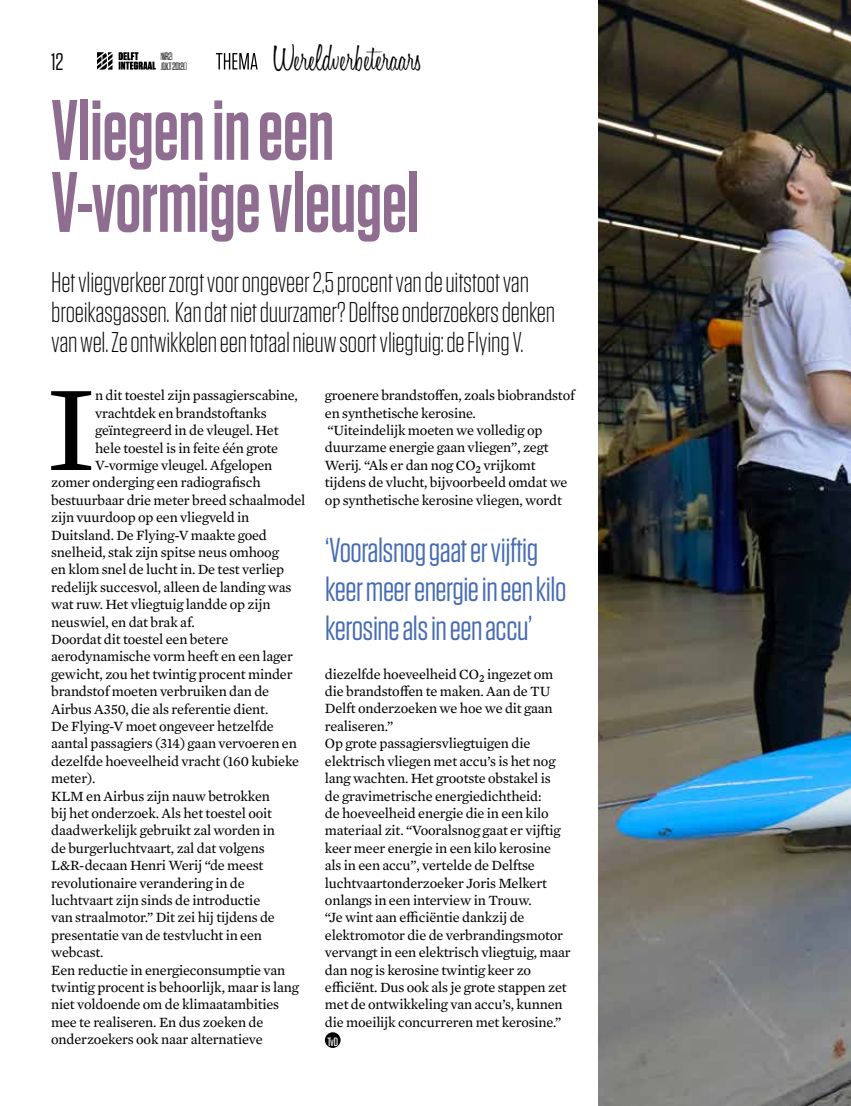
<style>
.page{position:relative;width:851px;height:1106px;background:#fff}
.page>*{position:absolute;margin:0;border:0;box-sizing:border-box;transform-origin:0 0}
.t1{font:123.6px "Mercury Text G2";color:#000}
.t2{font:600 85.5px/72px "Tungsten";color:#8f6d90;scale:.87 1}
.t3{font:300 37.8px "Honey Script";letter-spacing:-.01em;color:#000}
.t4{font:34.5px/39px "Tungsten";letter-spacing:-.015em;color:#476cb3}
.t5{font:300 28.5px/30px "Tungsten";letter-spacing:-.005em;color:#000}
.t6{font:24px "Tungsten";color:#000}
.t7{font:14.4px/17.4px "Mercury Text G2";letter-spacing:-.01em;color:#000}
.t8{font:500 12px "Tungsten";color:#fff}
.t9{font:300 10.5px/9.9px "Tungsten";letter-spacing:-.005em;color:#000;text-align:center}
</style>
<div class="page">
<svg style="left:119px;top:52px;width:37px;height:18px"></svg>
<svg style="left:97px;top:52px;width:15px;height:18px"></svg>
<svg style="left:216px;top:53px;width:41px;height:16px"></svg>
<img style="left:598px;top:0;width:252px;height:1106px">
<div style="left:325px;top:1032px;width:15px;height:15px;background:#000;border-radius:50%"></div>
<h3 class="t3" style="left:274px;top:35px;width:150px">Wereldverbeteraars</h3>
<p class="t9" style="left:162px;top:51px;width:27px;text-align:left">NR3<br>OKT 2020</p>
<h2 class="t2" style="left:51px;top:96px;width:424px">Vliegen in een<br>V-vormige vleugel</h2>
<h3 class="t5" style="left:51px;top:267px;width:505px">Het vliegverkeer zorgt voor ongeveer 2,5 procent van de uitstoot van broeikasgassen. Kan dat niet duurzamer? Delftse onderzoekers denken van wel. Ze ontwikkelen een totaal nieuw soort vliegtuig: de Flying V.</h3>
<h1 class="t1" style="left:46px;top:339px;width:52px">I</h1>
<p class="t7" style="left:95px;top:386px;width:204px">n dit toestel zijn passagierscabine,</p>
<h3 class="t6" style="left:51px;top:49px;width:14px">12</h3>
<p class="t9" style="left:160px;top:51px;width:25px">2<br>JULI 19</p>
<p class="t7" style="left:325px;top:386px;width:251px">groenere brandstoffen, zoals biobrandstof en synthetische kerosine.<br>“Uiteindelijk moeten we volledig op duurzame energie gaan vliegen”, zegt Werij. “Als er dan nog CO₂ vrijkomt tijdens de vlucht, bijvoorbeeld omdat we op synthetische kerosine vliegen, wordt</p>
<p class="t7" style="left:95px;top:403px;width:173px">vrachtdek en brandstoftanks</p>
<p class="t7" style="left:95px;top:421px;width:185px">geïntegreerd in de vleugel. Het</p>
<p class="t7" style="left:95px;top:438px;width:184px">hele toestel is in feite één grote</p>
<p class="t7" style="left:95px;top:456px;width:179px">V-vormige vleugel. Afgelopen</p>
<p class="t7" style="left:51px;top:473px;width:211px">zomer onderging een radiografisch</p>
<p class="t7" style="left:51px;top:490px;width:256px">bestuurbaar drie meter breed schaalmodel</p>
<p class="t7" style="left:51px;top:508px;width:199px">zijn vuurdoop op een vliegveld in</p>
<p class="t7" style="left:51px;top:525px;width:217px">Duitsland. De Flying-V maakte goed</p>
<p class="t7" style="left:51px;top:543px;width:229px">snelheid, stak zijn spitse neus omhoog</p>
<p class="t7" style="left:51px;top:560px;width:234px">en klom snel de lucht in. De test verliep</p>
<p class="t7" style="left:51px;top:577px;width:242px">redelijk succesvol, alleen de landing was</p>
<p class="t7" style="left:51px;top:595px;width:221px">wat ruw. Het vliegtuig landde op zijn</p>
<p class="t7" style="left:51px;top:612px;width:145px">neuswiel, en dat brak af.</p>
<p class="t7" style="left:51px;top:629px;width:179px">Doordat dit toestel een betere</p>
<p class="t7" style="left:51px;top:647px;width:243px">aerodynamische vorm heeft en een lager</p>
<p class="t7" style="left:51px;top:664px;width:243px">gewicht, zou het twintig procent minder</p>
<p class="t7" style="left:51px;top:682px;width:219px">brandstof moeten verbruiken dan de</p>
<p class="t7" style="left:51px;top:699px;width:219px">Airbus A350, die als referentie dient.</p>
<p class="t7" style="left:51px;top:716px;width:224px">De Flying-V moet ongeveer hetzelfde</p>
<p class="t7" style="left:51px;top:734px;width:247px">aantal passagiers (314) gaan vervoeren en</p>
<p class="t7" style="left:51px;top:751px;width:249px">dezelfde hoeveelheid vracht (160 kubieke</p>
<p class="t7" style="left:51px;top:769px;width:46px">meter).</p>
<p class="t7" style="left:51px;top:786px;width:220px">KLM en Airbus zijn nauw betrokken</p>
<p class="t7" style="left:51px;top:803px;width:222px">bij het onderzoek. Als het toestel ooit</p>
<p class="t7" style="left:51px;top:821px;width:225px">daadwerkelijk gebruikt zal worden in</p>
<p class="t7" style="left:51px;top:838px;width:215px">de burgerluchtvaart, zal dat volgens</p>
<p class="t7" style="left:51px;top:856px;width:214px">L&amp;R-decaan Henri Werij “de meest</p>
<p class="t7" style="left:51px;top:873px;width:195px">revolutionaire verandering in de</p>
<p class="t7" style="left:51px;top:890px;width:210px">luchtvaart zijn sinds de introductie</p>
<p class="t7" style="left:51px;top:908px;width:225px">van straalmotor.” Dit zei hij tijdens de</p>
<p class="t7" style="left:51px;top:925px;width:212px">presentatie van de testvlucht in een</p>
<p class="t7" style="left:51px;top:943px;width:54px">webcast.</p>
<p class="t7" style="left:51px;top:960px;width:236px">Een reductie in energieconsumptie van</p>
<p class="t7" style="left:51px;top:977px;width:249px">twintig procent is behoorlijk, maar is lang</p>
<p class="t7" style="left:51px;top:995px;width:229px">niet voldoende om de klimaatambities</p>
<p class="t7" style="left:51px;top:1012px;width:214px">mee te realiseren. En dus zoeken de</p>
<p class="t7" style="left:51px;top:1030px;width:213px">onderzoekers ook naar alternatieve</p>
<h3 class="t4" style="left:325px;top:531px;width:242px">‘Vooralsnog gaat er vijftig keer meer energie in een kilo kerosine als in een accu’</h3>
<p class="t7" style="left:325px;top:664px;width:247px">diezelfde hoeveelheid CO₂ ingezet om die brandstoffen te maken. Aan de TU Delft onderzoeken we hoe we dit gaan realiseren.”<br>Op grote passagiersvliegtuigen die elektrisch vliegen met accu’s is het nog lang wachten. Het grootste obstakel is<br>de gravimetrische energiedichtheid:<br>de hoeveelheid energie die in een kilo materiaal zit. “Vooralsnog gaat er vijftig keer meer energie in een kilo kerosine als in een accu”, vertelde de Delftse luchtvaartonderzoeker Joris Melkert onlangs in een interview in Trouw.<br>“Je wint aan efficiëntie dankzij de elektromotor die de verbrandingsmotor vervangt in een elektrisch vliegtuig, maar dan nog is kerosine twintig keer zo efficiënt. Dus ook als je grote stappen zet met de ontwikkeling van accu’s, kunnen die moeilijk concurreren met kerosine.”</p>
<p class="t8" style="left:327px;top:1035px;width:12px">TvD</p>
</div>
